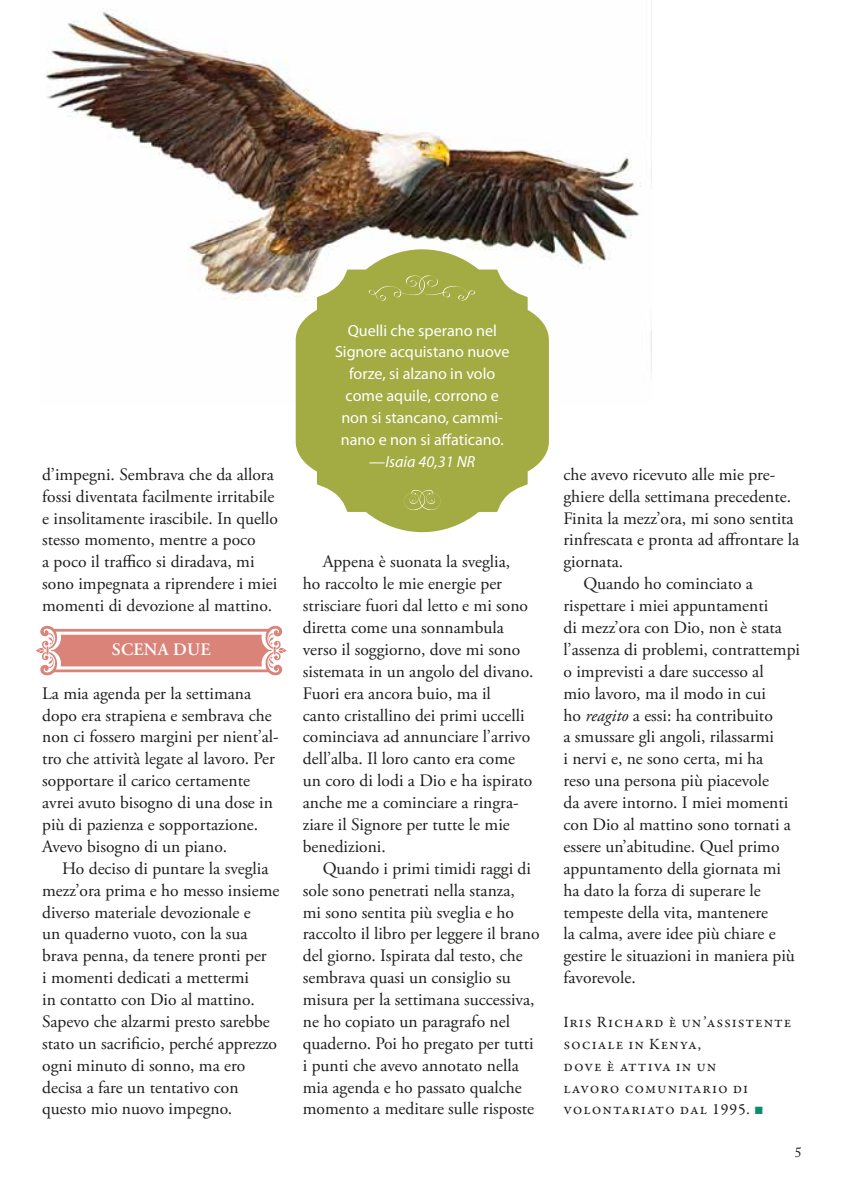
<style>
.page{position:relative;width:844px;height:1191px;background:#fff}
.page>*{position:absolute;margin:0;border:0;box-sizing:border-box;transform-origin:0 0}
.t1{font:17.5px/21.9px "Adobe Garamond Pro";color:#1d1d1b}
.t2{font:600 17.5px "Adobe Garamond Pro";letter-spacing:.015em;color:#fff}
.t3{font:16.1px/21.9px "Myriad Pro";color:#fff;text-align:center}
.t4{font:15.75px/21.9px "Garamond Premr Pro";letter-spacing:.06em;color:#1d1d1b}
.t5{font:14px "Adobe Caslon Pro";color:#1d1d1b}
.s1{font-style:italic}
.s2{font-family:"Arial";color:#0d8e6b}
</style>
<div class="page">
<img style="left:46px;top:8px;width:595px;height:395px">
<svg style="left:295px;top:249px;width:253px;height:283px;fill:#a3ab43"></svg>
<svg style="left:36px;top:625px;width:250px;height:50px"></svg>
<svg style="left:368px;top:275px;width:107px;height:27px;background:#a8af4d"></svg>
<svg style="left:402px;top:489px;width:40px;height:24px"></svg>
<p class="t1" style="left:42px;top:464px;width:237px">d’impegni. Sembrava che da allora fossi diventata facilmente irritabile e insolitamente irascibile. In quello stesso momento, mentre a poco<br>a poco il traffico si diradava, mi sono impegnata a riprendere i miei momenti di devozione al mattino.</p>
<p class="t2" style="left:112px;top:639px;width:100px">SCENA DUE</p>
<p class="t1" style="left:42px;top:683px;width:238px">La mia agenda per la settimana dopo era strapiena e sembrava che non ci fossero margini per nient’al&shy;tro che attività legate al lavoro. Per sopportare il carico certamente avrei avuto bisogno di una dose in più di pazienza e sopportazione.<br>Avevo bisogno di un piano.</p>
<p class="t1" style="left:42px;top:858px;width:239px;text-indent:20px">Ho deciso di puntare la sveglia mezz’ora prima e ho messo insieme diverso materiale devozionale e<br>un quaderno vuoto, con la sua brava penna, da tenere pronti per<br>i momenti dedicati a mettermi<br>in contatto con Dio al mattino.<br>Sapevo che alzarmi presto sarebbe stato un sacrificio, perché apprezzo ogni minuto di sonno, ma ero decisa a fare un tentativo con questo mio nuovo impegno.</p>
<p class="t3" style="left:335px;top:319px;width:176px">Quelli che sperano nel<br>Signore acquistano nuove forze, si alzano in volo come aquile, corrono e non si stancano, cammi&shy;nano e non si affaticano. —<span class="s1">Isaia 40,31 NR</span></p>
<p class="t1" style="left:303px;top:551px;width:232px;text-indent:20px">Appena è suonata la sveglia,<br>ho raccolto le mie energie per strisciare fuori dal letto e mi sono diretta come una sonnambula verso il soggiorno, dove mi sono sistemata in un angolo del divano.<br>Fuori era ancora buio, ma il<br>canto cristallino dei primi uccelli cominciava ad annunciare l’arrivo dell’alba. Il loro canto era come un coro di lodi a Dio e ha ispirato anche me a cominciare a ringra&shy;ziare il Signore per tutte le mie benedizioni.</p>
<p class="t1" style="left:303px;top:858px;width:238px;text-indent:20px">Quando i primi timidi raggi di sole sono penetrati nella stanza,<br>mi sono sentita più sveglia e ho raccolto il libro per leggere il brano del giorno. Ispirata dal testo, che sembrava quasi un consiglio su misura per la settimana successiva, ne ho copiato un paragrafo nel quaderno. Poi ho pregato per tutti i punti che avevo annotato nella mia agenda e ho passato qualche momento a meditare sulle risposte</p>
<p class="t1" style="left:563px;top:464px;width:213px">che avevo ricevuto alle mie pre-</p>
<p class="t1" style="left:563px;top:486px;width:229px">ghiere della settimana precedente.</p>
<p class="t1" style="left:563px;top:508px;width:232px">Finita la mezz’ora, mi sono sentita</p>
<p class="t1" style="left:563px;top:529px;width:237px">rinfrescata e pronta ad affrontare la</p>
<p class="t1" style="left:563px;top:551px;width:61px">giornata.</p>
<p class="t1" style="left:583px;top:573px;width:171px">Quando ho cominciato a</p>
<p class="t1" style="left:563px;top:595px;width:206px">rispettare i miei appuntamenti</p>
<p class="t1" style="left:563px;top:617px;width:220px">di mezz’ora con Dio, non è stata</p>
<p class="t1" style="left:563px;top:639px;width:238px">l’assenza di problemi, contrattempi</p>
<p class="t1" style="left:563px;top:661px;width:202px">o imprevisti a dare successo al</p>
<p class="t1" style="left:563px;top:683px;width:204px">mio lavoro, ma il modo in cui</p>
<p class="t1" style="left:563px;top:704px;width:211px">ho <span class="s1">reagito</span> a essi: ha contribuito</p>
<p class="t1" style="left:563px;top:726px;width:212px">a smussare gli angoli, rilassarmi</p>
<p class="t1" style="left:563px;top:748px;width:201px">i nervi e, ne sono certa, mi ha</p>
<p class="t1" style="left:563px;top:770px;width:207px">reso una persona più piacevole</p>
<p class="t1" style="left:563px;top:792px;width:226px">da avere intorno. I miei momenti</p>
<p class="t1" style="left:563px;top:814px;width:229px">con Dio al mattino sono tornati a</p>
<p class="t1" style="left:563px;top:836px;width:217px">essere un’abitudine. Quel primo</p>
<p class="t1" style="left:563px;top:858px;width:219px">appuntamento della giornata mi</p>
<p class="t1" style="left:563px;top:879px;width:199px">ha dato la forza di superare le</p>
<p class="t1" style="left:563px;top:901px;width:206px">tempeste della vita, mantenere</p>
<p class="t1" style="left:563px;top:923px;width:213px">la calma, avere idee più chiare e</p>
<p class="t1" style="left:563px;top:945px;width:233px">gestire le situazioni in maniera più</p>
<p class="t1" style="left:563px;top:967px;width:74px">favorevole.</p>
<p class="t4" style="left:563px;top:1011px;width:229px">Iris Richard è un’assistente sociale in Kenya,<br>dove è attiva in un<br>lavoro comunitario di volontariato dal 1995. <span class="s2">■</span></p>
<p class="t5" style="left:794px;top:1144px;width:8px">5</p>
</div>
